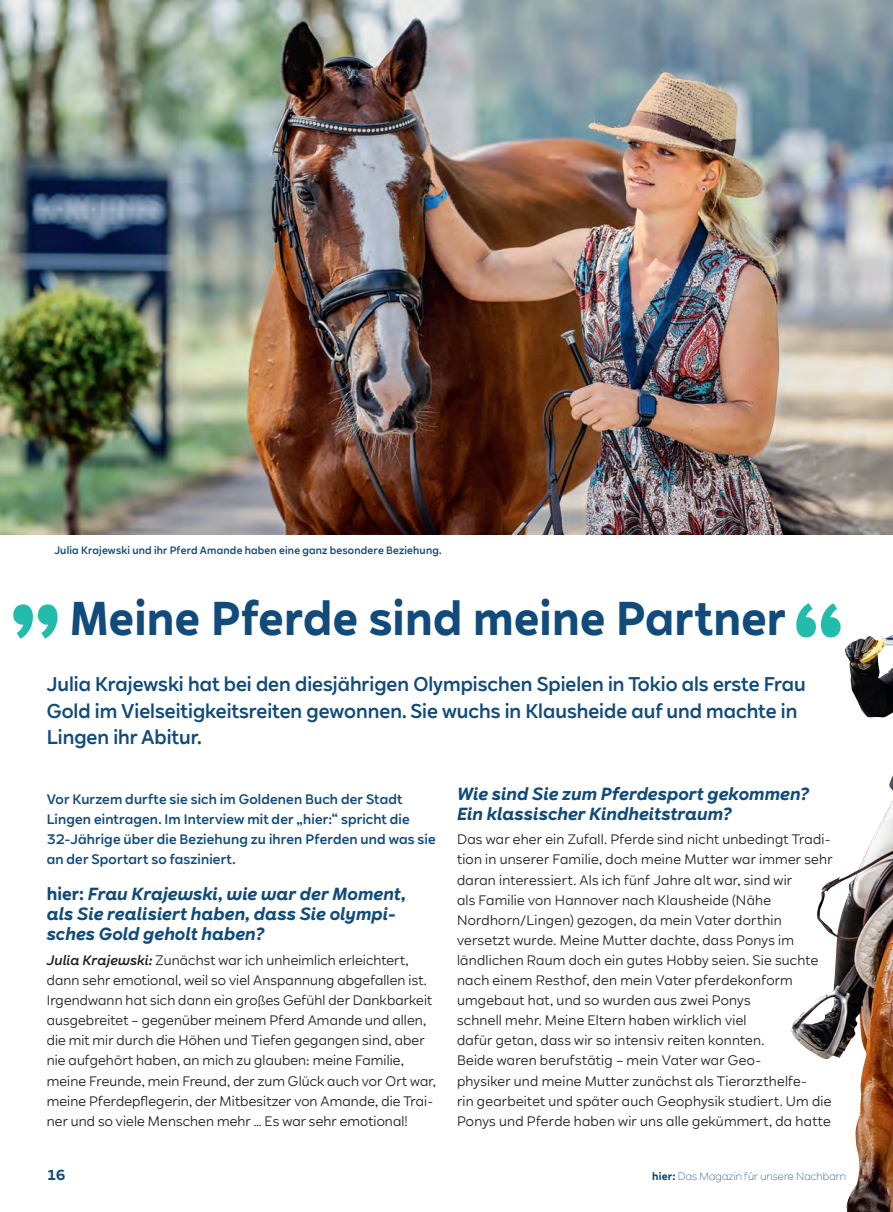
<style>
.page{position:relative;width:893px;height:1212px;background:#fff}
.page>*{position:absolute;margin:0;border:0;box-sizing:border-box;transform-origin:0 0}
.t1{font:700 105px "RWE Sans";color:#22bcac}
.t2{font:700 46.5px "RWE Sans";letter-spacing:.005em;color:#104b7b}
.t3{font:500 19.5px/26.2px "RWE Sans";color:#104b7b}
.t4{font:italic 700 17.25px/20.1px "RWE Sans";letter-spacing:.005em;color:#104b7b}
.t5{font:700 14.25px "RWE Sans";color:#104b7b}
.t6{font:13.5px/20.1px "RWE Sans";letter-spacing:.015em;color:#231f20}
.t7{font:500 13.5px/20.1px "RWE Sans";letter-spacing:.01em;color:#104b7b}
.t8{font:500 10.5px "RWE Sans";letter-spacing:.02em;color:#104b7b}
.t9{font:300 10.5px "RWE Sans";letter-spacing:.01em;color:#104b7b}
.s1{font-style:normal}
.s2{font-weight:500;font-style:italic}
.s3{font-weight:700}
</style>
<div class="page">
<img style="left:0;top:0;width:893px;height:535px">
<img style="left:791px;top:635px;width:102px;height:424px">
<p class="t8" style="left:54px;top:543px;width:389px">Julia Krajewski und ihr Pferd Amande haben eine ganz besondere Beziehung.</p>
<h1 class="t1" style="left:9px;top:519px;width:54px">„</h1>
<h2 class="t2" style="left:70px;top:589px;width:718px">Meine Pferde sind meine Partner</h2>
<h1 class="t1" style="left:793px;top:586px;width:52px">“</h1>
<h3 class="t3" style="left:47px;top:671px;width:760px">Julia Krajewski hat bei den diesjährigen Olympischen Spielen in Tokio als erste Frau<br>Gold im Vielseitigkeitsreiten gewonnen. Sie wuchs in Klausheide auf und machte in<br>Lingen ihr Abitur.</h3>
<p class="t7" style="left:47px;top:789px;width:390px">Vor Kurzem durfte sie sich im Goldenen Buch der Stadt Lingen eintragen. Im Interview mit der „hier:“ spricht die 32-Jährige über die Beziehung zu ihren Pferden und was sie an der Sportart so fasziniert.</p>
<p class="t4" style="left:47px;top:883px;width:361px"><span class="s1">hier:</span> Frau Krajewski, wie war der Moment, als Sie realisiert haben, dass Sie olympi&shy;sches Gold geholt haben?</p>
<p class="t6" style="left:47px;top:950px;width:391px"><span class="s2">Julia Krajewski:</span> Zunächst war ich unheimlich erleichtert, dann sehr emotional, weil so viel Anspannung abgefallen ist.<br>Irgendwann hat sich dann ein großes Gefühl der Dankbarkeit ausgebreitet – gegenüber meinem Pferd Amande und allen, die mit mir durch die Höhen und Tiefen gegangen sind, aber nie aufgehört haben, an mich zu glauben: meine Familie, meine Freunde, mein Freund, der zum Glück auch vor Ort war, meine Pferdepflegerin, der Mitbesitzer von Amande, die Trai&shy;ner und so viele Menschen mehr … Es war sehr emotional!</p>
<p class="t5" style="left:47px;top:1165px;width:20px">16</p>
<p class="t4" style="left:457px;top:783px;width:354px">Wie sind Sie zum Pferdesport gekommen?<br>Ein klassischer Kindheitstraum?</p>
<p class="t6" style="left:457px;top:830px;width:377px">Das war eher ein Zufall. Pferde sind nicht unbedingt Tradi&shy;tion in unserer Familie, doch meine Mutter war immer sehr daran interessiert. Als ich fünf Jahre alt war, sind wir<br>als Familie von Hannover nach Klausheide (Nähe Nordhorn/Lingen) gezogen, da mein Vater dorthin versetzt wurde. Meine Mutter dachte, dass Ponys im ländlichen Raum doch ein gutes Hobby seien. Sie suchte nach einem Resthof, den mein Vater pferdekonform umgebaut hat, und so wurden aus zwei Ponys<br>schnell mehr. Meine Eltern haben wirklich viel<br>dafür getan, dass wir so intensiv reiten konnten.<br>Beide waren berufstätig – mein Vater war Geo-<br>physiker und meine Mutter zunächst als Tierarzthelfe-<br>rin gearbeitet und später auch Geophysik studiert. Um die Ponys und Pferde haben wir uns alle gekümmert, da hatte</p>
<p class="t9" style="left:652px;top:1170px;width:195px"><span class="s3">hier:</span> Das Magazin für unsere Nachbarn</p>
</div>
